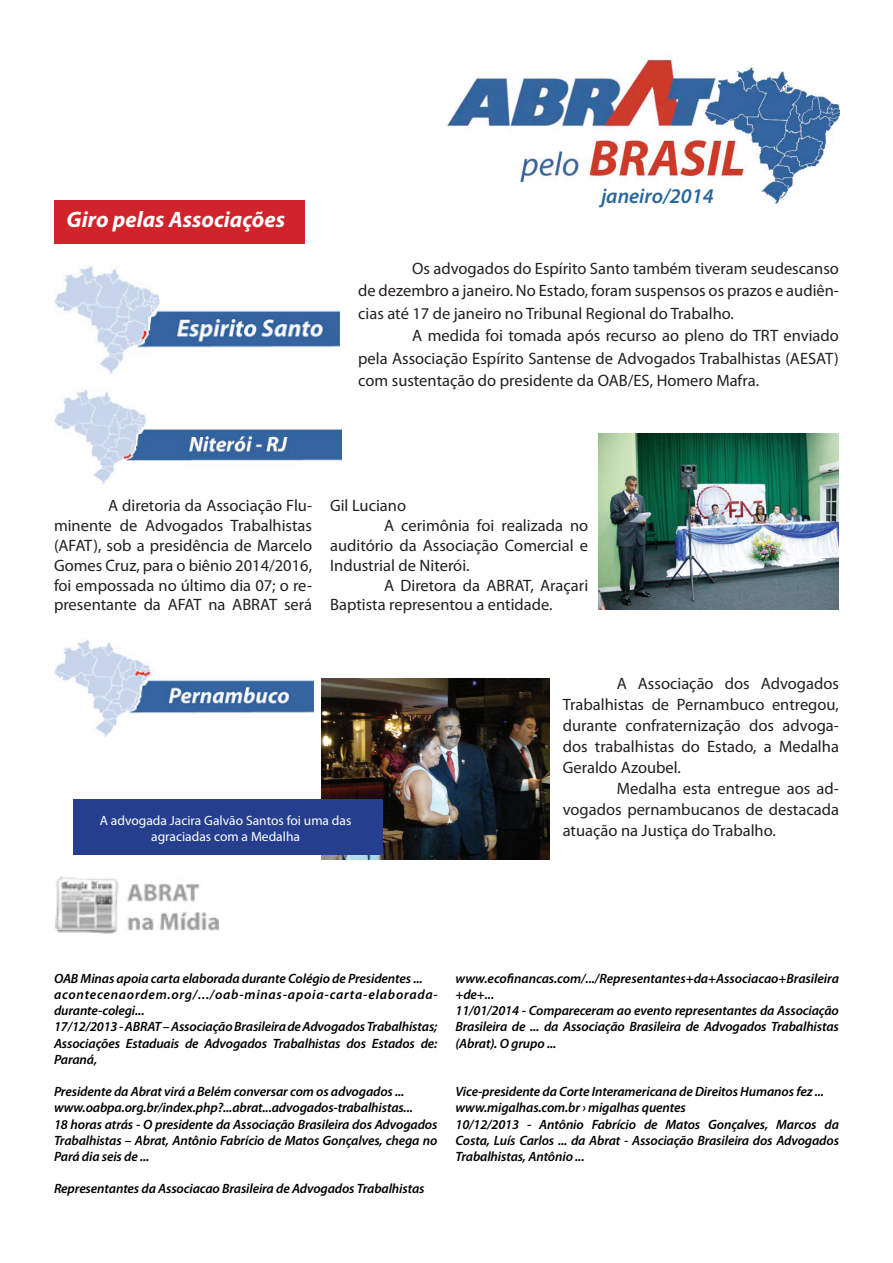
<style>
.page{position:relative;width:893px;height:1263px;background:#fff}
.page>*{position:absolute;margin:0;border:0;box-sizing:border-box;transform-origin:0 0}
.t1{font:italic 700 22.5px "Myriad Pro";color:#fff}
.t2{font:italic 600 21px "Myriad Pro";color:#28679b}
.t3{font:16.5px/21px "Myriad Pro";color:#231f20;text-align:justify}
.t4{font:italic 600 13.5px/16.2px "Myriad Pro";letter-spacing:-.01em;color:#000}
.t5{font:13.5px/16.2px "Myriad Pro";color:#fff;text-align:center}
</style>
<div class="page">
<img style="left:447px;top:59px;width:393px;height:144px">
<div style="left:55px;top:200px;width:250px;height:43px;background:#d1232a"></div>
<img style="left:54px;top:390px;width:287px;height:94px">
<img style="left:54px;top:266px;width:285px;height:108px">
<img style="left:55px;top:876px;width:163px;height:57px">
<img style="left:55px;top:639px;width:258px;height:99px">
<img style="left:322px;top:679px;width:228px;height:180px">
<div style="left:74px;top:799px;width:309px;height:56px;background:#253f8e"></div>
<img style="left:599px;top:434px;width:240px;height:175px">
<h1 class="t1" style="left:67px;top:205px;width:220px">Giro pelas Associações</h1>
<h2 class="t2" style="left:601px;top:182px;width:114px">janeiro/2014</h2>
<p class="t3" style="left:358px;top:257px;width:482px;line-height:22.5px;text-indent:54px">Os advogados do Espírito Santo também tiveram seudescanso de dezembro a janeiro. No Estado, foram suspensos os prazos e audiên&shy;cias até 17 de janeiro no Tribunal Regional do Trabalho.</p>
<p class="t3" style="left:358px;top:324px;width:482px;line-height:22.5px;text-indent:54px">A medida foi tomada após recurso ao pleno do TRT enviado pela Associação Espírito Santense de Advogados Trabalhistas (AESAT) com sustentação do presidente da OAB/ES, Homero Mafra.</p>
<p class="t3" style="left:54px;top:496px;width:260px;line-height:19.8px;text-indent:54px">A diretoria da Associação Flu&shy;minente de Advogados Trabalhistas (AFAT), sob a presidência de Marcelo Gomes Cruz, para o biênio 2014/2016, foi empossada no último dia 07; o re&shy;presentante da AFAT na ABRAT será</p>
<p class="t3" style="left:330px;top:495px;width:77px">Gil Luciano</p>
<p class="t3" style="left:384px;top:515px;width:206px">A cerimônia foi realizada no</p>
<p class="t3" style="left:330px;top:535px;width:260px">auditório da Associação Comercial e</p>
<p class="t3" style="left:330px;top:554px;width:141px">Industrial de Niterói.</p>
<p class="t3" style="left:384px;top:574px;width:206px">A Diretora da ABRAT, Araçari</p>
<p class="t3" style="left:330px;top:594px;width:224px">Baptista representou a entidade.</p>
<p class="t5" style="left:100px;top:812px;width:253px">A advogada Jacira Galvão Santos foi uma das agraciadas com a Medalha</p>
<p class="t3" style="left:563px;top:672px;width:278px;text-indent:54px">A Associação dos Advogados Trabalhistas de Pernambuco entregou, durante confraternização dos advoga&shy;dos trabalhistas do Estado, a Medalha Geraldo Azoubel.</p>
<p class="t3" style="left:563px;top:777px;width:278px;text-indent:54px">Medalha esta entregue aos ad&shy;vogados pernambucanos de destacada atuação na Justiça do Trabalho.</p>
<p class="t4" style="left:54px;top:970px;width:385px">OAB Minas apoia carta elaborada durante Colégio de Presidentes ... acontecenaordem.org/.../oab-minas-apoia-carta-elaborada&shy;durante-colegi...<br>17/12/2013 - ABRAT – Associação Brasileira de Advogados Trabalhistas; Associações Estaduais de Advogados Trabalhistas dos Estados de:<br>Paraná,</p>
<p class="t4" style="left:54px;top:1083px;width:385px">Presidente da Abrat virá a Belém conversar com os advogados ... www.oabpa.org.br/index.php?...abrat...advogados-trabalhistas...<br>18 horas atrás - O presidente da Associação Brasileira dos Advogados Trabalhistas – Abrat, Antônio Fabrício de Matos Gonçalves, chega no Pará dia seis de ...</p>
<p class="t4" style="left:54px;top:1180px;width:372px">Representantes da Associacao Brasileira de Advogados Trabalhistas</p>
<p class="t4" style="left:455px;top:970px;width:385px">www.ecofinancas.com/.../Representantes+da+Associacao+Brasileira +de+...<br>11/01/2014 - Compareceram ao evento representantes da Associação Brasileira de ... da Associação Brasileira de Advogados Trabalhistas (Abrat). O grupo ...</p>
<p class="t4" style="left:455px;top:1083px;width:385px">Vice-presidente da Corte Interamericana de Direitos Humanos fez ... www.migalhas.com.br › migalhas quentes<br>10/12/2013 - Antônio Fabrício de Matos Gonçalves, Marcos da Costa, Luís Carlos ... da Abrat - Associação Brasileira dos Advogados Trabalhistas, Antônio ...</p>
</div>
